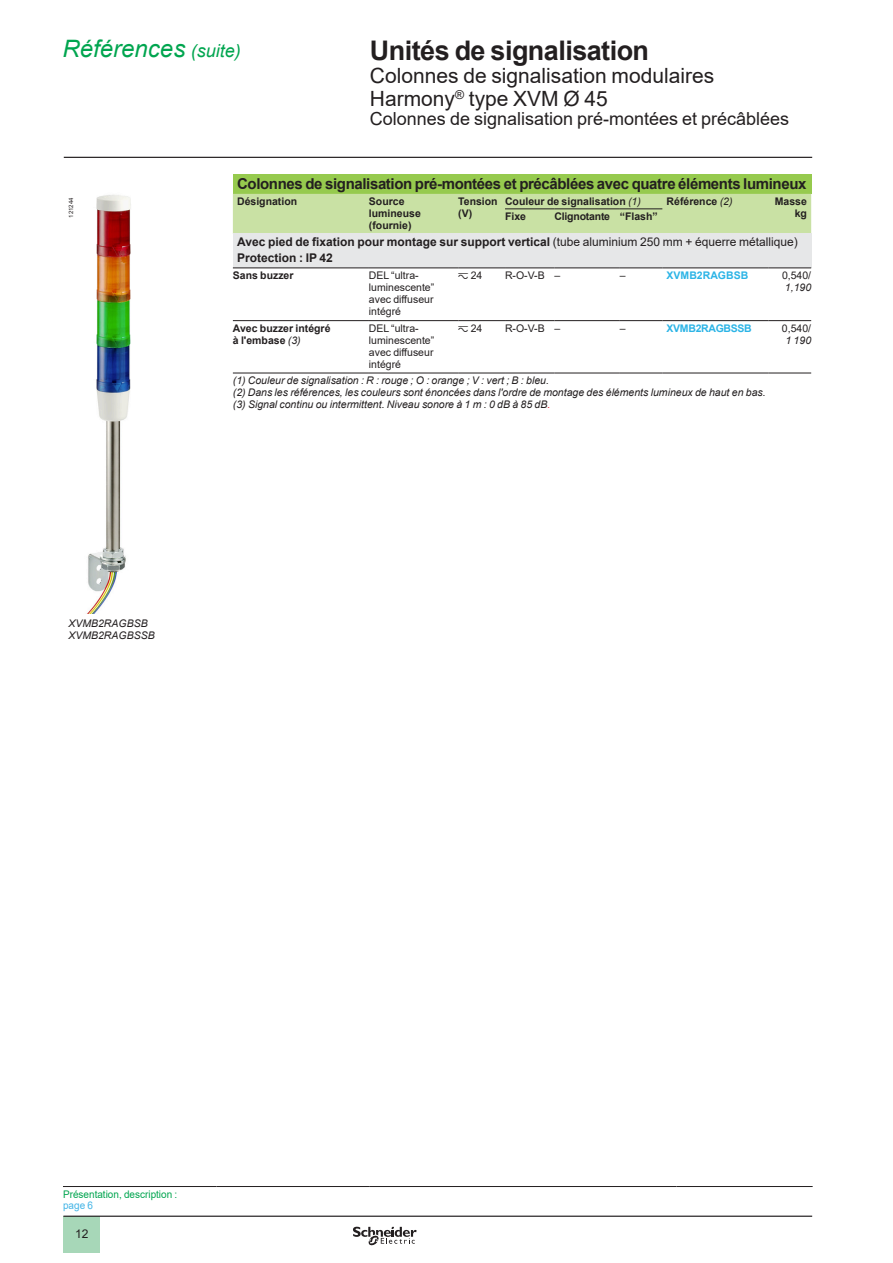
<style>
.page{position:relative;width:893px;height:1263px;background:#fff}
.page>*{position:absolute;margin:0;border:0;box-sizing:border-box;transform-origin:0 0}
._0_TitleLev1{font:700 27px "Arial";letter-spacing:-.02em;color:#231f20}
._0_Topic{font:italic 24px "Arial";color:#00a54f}
._0_TitleLev2{font:21px "Arial";color:#231f20}
._0_TitleLev3Fwd{font:18px "Arial";color:#231f20}
.Cell_Section_2__10{font:700 15px "Arial";letter-spacing:-.025em;color:#231f20}
.Cell_Section_3__8{font:700 12px "Arial";color:#231f20}
.t1{font:12px "Arial";color:#231f20}
._2_Note_2{font:italic 10.5px "Arial";color:#231f20}
.Cell_Text__7__Flush{font:10.5px/12px "Arial";color:#231f20}
.Cell_Section_4__7__F{font:700 10.5px/12px "Arial";color:#231f20}
._2_Note_1{font:italic 10.5px "Arial";color:#231f20}
._0_SeePage{font:10.5px/10.5px "Arial";color:#00a54f;scale:.95 1}
._2_Legend__7{font:italic 10.5px "Arial";color:#231f20}
.Cell_ReferenceProduc{font:700 10.5px "Arial";color:#231f20}
.Cell_Text__7__Right{font:10.5px "Arial";color:#231f20}
.Cell_ReferenceProduc-2{font:700 10.5px "Arial";letter-spacing:-.03em;color:#2cb4e6}
.Cell_Section_4__7{font:700 10.5px "Arial";color:#231f20}
.Cell_Section_4__7__F-2{font:700 10.5px "Arial";letter-spacing:-.02em;color:#231f20}
.Cell_ReferenceProduc-3{font:700 10.5px "Arial";color:#2cb4e6}
.Cell_Text__7__Right-2{font:italic 10.5px "Arial";color:#231f20}
.Cell_Section_4__7__R{font:700 10.5px "Arial";color:#231f20}
.Recording_Number{font:6px "Arial";color:#231f20}
.s1{font-size:18px}
.s2{font-weight:400;font-style:italic}
.s3{font-weight:400}
.s4{font-family:"Graph Schneider"}
.s5{color:#ee1a2e}
.s6{color:#42b4e6}
</style>
<div class="page">
<hr style="left:64px;top:157px;width:748px;height:1px;background:#231f20">
<div style="left:63px;top:1217px;width:37px;height:36px;background:#a7d7b8"></div>
<hr style="left:63px;top:1215px;width:749px;height:2px;background:#231f20">
<svg style="left:353px;top:1226px;width:64px;height:20px"></svg>
<img style="left:87px;top:194px;width:44px;height:419px">
<div style="left:233px;top:174px;width:578px;height:20px;background:#96ca4e"></div>
<div style="left:233px;top:194px;width:578px;height:40px;background:#c9e1a4"></div>
<div style="left:233px;top:234px;width:578px;height:34px;background:#e6e7e8"></div>
<hr style="left:458px;top:268px;width:47px;height:1px;background:#231f20">
<hr style="left:458px;top:320px;width:47px;height:1px;background:#231f20">
<hr style="left:505px;top:209px;width:49px;height:1px;background:#231f20">
<hr style="left:554px;top:209px;width:66px;height:1px;background:#231f20">
<hr style="left:620px;top:209px;width:42px;height:1px;background:#231f20">
<hr style="left:662px;top:320px;width:107px;height:1px;background:#231f20">
<hr style="left:620px;top:320px;width:42px;height:1px;background:#231f20">
<hr style="left:554px;top:320px;width:66px;height:1px;background:#231f20">
<hr style="left:505px;top:320px;width:49px;height:1px;background:#231f20">
<hr style="left:369px;top:320px;width:89px;height:1px;background:#231f20">
<hr style="left:662px;top:268px;width:107px;height:1px;background:#231f20">
<hr style="left:620px;top:268px;width:42px;height:1px;background:#231f20">
<hr style="left:554px;top:268px;width:66px;height:1px;background:#231f20">
<hr style="left:505px;top:268px;width:49px;height:1px;background:#231f20">
<hr style="left:369px;top:268px;width:89px;height:1px;background:#231f20">
<hr style="left:769px;top:268px;width:42px;height:1px;background:#231f20">
<hr style="left:769px;top:320px;width:42px;height:1px;background:#231f20">
<hr style="left:233px;top:373px;width:136px;height:1px;background:#231f20">
<hr style="left:369px;top:373px;width:89px;height:1px;background:#231f20">
<hr style="left:458px;top:373px;width:47px;height:1px;background:#231f20">
<hr style="left:505px;top:373px;width:49px;height:1px;background:#231f20">
<hr style="left:554px;top:373px;width:66px;height:1px;background:#231f20">
<hr style="left:620px;top:373px;width:42px;height:1px;background:#231f20">
<hr style="left:662px;top:373px;width:107px;height:1px;background:#231f20">
<hr style="left:769px;top:373px;width:42px;height:1px;background:#231f20">
<hr style="left:233px;top:268px;width:136px;height:1px;background:#231f20">
<hr style="left:233px;top:320px;width:136px;height:1px;background:#231f20">
<hr style="left:63px;top:1186px;width:153px;height:1px;background:#231f20">
<hr style="left:216px;top:1186px;width:154px;height:1px;background:#231f20">
<hr style="left:370px;top:1186px;width:307px;height:1px;background:#231f20">
<hr style="left:677px;top:1186px;width:136px;height:1px;background:#231f20">
<p class="_0_Topic" style="left:63px;top:33px;width:180px">Références <span class="s1">(suite)</span></p>
<p class="_0_TitleLev1" style="left:370px;top:32px;width:281px">Unités de signalisation</p>
<p class="_0_TitleLev2" style="left:370px;top:61px;width:346px">Colonnes de signalisation modulaires</p>
<p class="_0_TitleLev2" style="left:370px;top:84px;width:239px">Harmony<sup>®</sup> type XVM Ø 45</p>
<p class="_0_TitleLev3Fwd" style="left:370px;top:107px;width:421px">Colonnes de signalisation pré-montées et précâblées</p>
<p class="Recording_Number" style="left:67px;top:218px;width:22px;rotate:-90deg">121244</p>
<p class="Cell_Section_2__10" style="left:237px;top:173px;width:571px">Colonnes de signalisation pré-montées et précâblées avec quatre éléments lumineux</p>
<p class="Cell_Section_4__7" style="left:237px;top:194px;width:62px">Désignation</p>
<p class="Cell_Section_4__7__F" style="left:369px;top:196px;width:53px">Source lumineuse (fournie)</p>
<p class="Cell_Section_4__7__F" style="left:458px;top:196px;width:41px">Tension (V)</p>
<p class="Cell_Section_4__7__F" style="left:505px;top:196px;width:137px">Couleur de signalisation <span class="s2">(1)</span></p>
<p class="Cell_ReferenceProduc" style="left:667px;top:194px;width:67px">Référence <span class="s2">(2)</span></p>
<p class="Cell_Section_4__7__R" style="left:775px;top:194px;width:34px">Masse</p>
<p class="Cell_Section_4__7__F" style="left:505px;top:211px;width:23px">Fixe</p>
<p class="Cell_Section_4__7__F-2" style="left:554px;top:209px;width:57px">Clignotante</p>
<p class="Cell_Section_4__7__F" style="left:620px;top:211px;width:39px">“Flash”</p>
<p class="Cell_Section_4__7__R" style="left:795px;top:206px;width:14px">kg</p>
<p class="Cell_Section_3__8" style="left:237px;top:234px;width:562px">Avec pied de fixation pour montage sur support vertical <span class="s3">(tube aluminium 250 mm + équerre métallique)</span></p>
<p class="Cell_Section_3__8" style="left:237px;top:250px;width:97px">Protection : IP 42</p>
<p class="Cell_Section_4__7__F" style="left:233px;top:270px;width:62px">Sans buzzer</p>
<p class="Cell_Text__7__Flush" style="left:369px;top:269px;width:67px">DEL “ultra&shy;luminescente”</p>
<p class="Cell_Text__7__Flush" style="left:369px;top:293px;width:66px">avec diffuseur intégré</p>
<p class="Cell_Text__7__Flush" style="left:458px;top:269px;width:26px"><span class="s4">z</span> 24</p>
<p class="Cell_Text__7__Flush" style="left:505px;top:269px;width:41px">R-O-V-B</p>
<p class="Cell_Text__7__Flush" style="left:554px;top:269px;width:7px">–</p>
<p class="Cell_Text__7__Flush" style="left:620px;top:269px;width:7px">–</p>
<p class="Cell_ReferenceProduc-3" style="left:667px;top:268px;width:83px">XVMB2RAGBSB</p>
<p class="Cell_Text__7__Right" style="left:782px;top:268px;width:31px">0,540/</p>
<p class="Cell_Text__7__Right-2" style="left:785px;top:281px;width:28px">1,190</p>
<p class="Cell_Section_4__7__F" style="left:233px;top:322px;width:99px">Avec buzzer intégré</p>
<p class="Cell_Section_4__7__F" style="left:233px;top:334px;width:69px">à l'embase <span class="s2">(3)</span></p>
<p class="Cell_Text__7__Flush" style="left:458px;top:322px;width:26px"><span class="s4">z</span> 24</p>
<p class="Cell_Text__7__Flush" style="left:505px;top:322px;width:41px">R-O-V-B</p>
<p class="Cell_Text__7__Flush" style="left:554px;top:322px;width:7px">–</p>
<p class="Cell_Text__7__Flush" style="left:620px;top:322px;width:7px">–</p>
<p class="Cell_ReferenceProduc-2" style="left:667px;top:321px;width:87px">XVMB2RAGBSSB</p>
<p class="Cell_Text__7__Right" style="left:782px;top:321px;width:31px">0,540/</p>
<p class="Cell_Text__7__Right-2" style="left:785px;top:333px;width:27px">1 190</p>
<p class="_2_Note_1" style="left:233px;top:374px;width:318px">(1) Couleur de signalisation : R : rouge ; O : orange ; V : vert ; B : bleu.</p>
<p class="_2_Note_2" style="left:233px;top:386px;width:533px">(2) Dans les références, les couleurs sont énoncées dans l'ordre de montage des éléments lumineux de haut en bas.</p>
<p class="_2_Note_2" style="left:233px;top:398px;width:317px">(3) Signal continu ou intermittent. Niveau sonore à 1 m : 0 dB à 85 dB<span class="s5">.</span></p>
<p class="Cell_Text__7__Flush" style="left:369px;top:322px;width:67px">DEL “ultra&shy;luminescente”</p>
<p class="Cell_Text__7__Flush" style="left:369px;top:346px;width:66px">avec diffuseur intégré</p>
<p class="_2_Legend__7" style="left:68px;top:617px;width:81px">XVMB2RAGBSB</p>
<p class="_2_Legend__7" style="left:68px;top:629px;width:88px">XVMB2RAGBSSB</p>
<p class="_0_SeePage" style="left:63px;top:1189px;width:122px">Présentation, description : <span class="s6">page 6</span></p>
<p class="t1" style="left:75px;top:1225px;width:15px">12</p>
</div>
